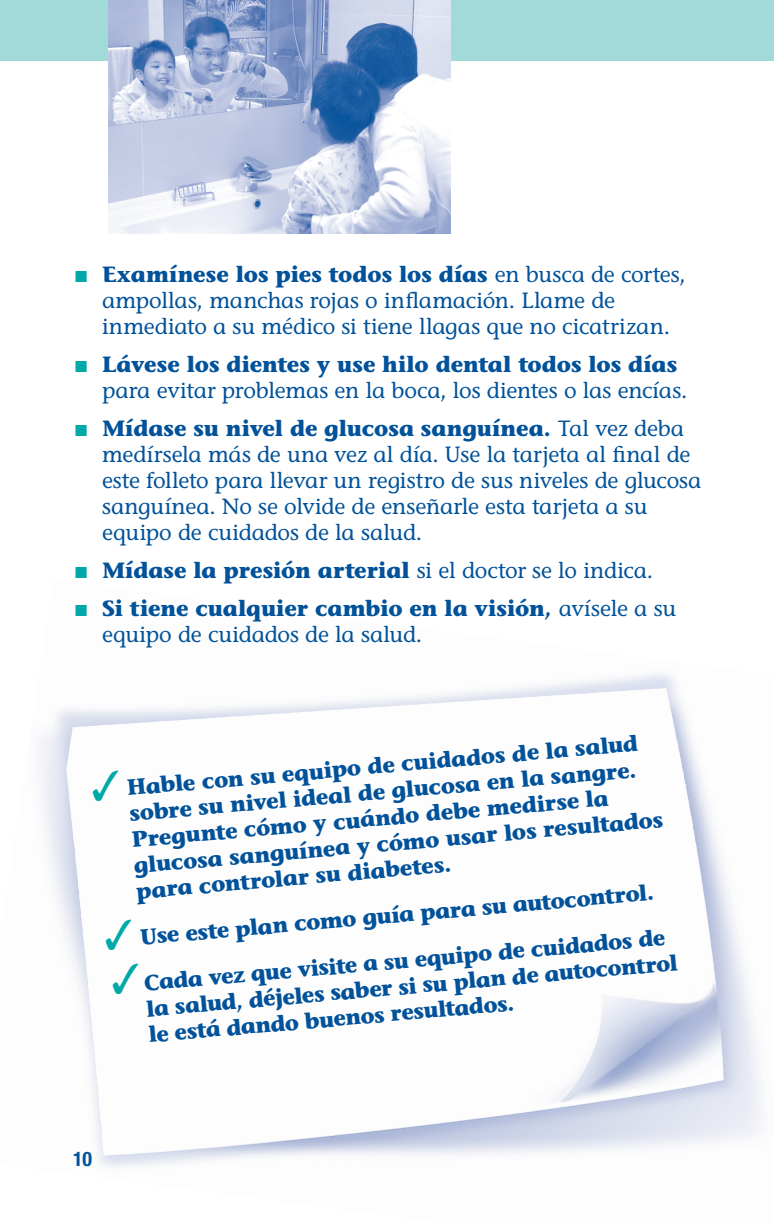
<style>
.page{position:relative;width:774px;height:1224px;background:#fff}
.page>*{position:absolute;margin:0;border:0;box-sizing:border-box;transform-origin:0 0}
.Text{font:500 22px/26px "Stone Informal Std";letter-spacing:-.005em;color:#01529a}
.Text-2{font:700 22px/26px "Stone Informal Std";color:#01529a}
.Text-3{font:700 condensed 20px "Helvetica Neue LT Std";color:#01529a}
.s1{color:#00a9a7}
.s2{font-weight:700}
.s3{font-weight:500}
</style>
<div class="page">
<div style="left:0;top:0;width:774px;height:60px;background:#a2dada"></div>
<img style="left:39px;top:673px;width:723px;height:495px">
<img style="left:66px;top:688px;width:592px;height:324px">
<img style="left:108px;top:0;width:342px;height:234px">
<p class="Text" style="left:102px;top:262px;width:585px;text-indent:-27px"><span class="s1">■</span> <span class="s2">Examínese los pies todos los días</span> en busca de cortes, ampollas, manchas rojas o inflamación. Llame de inmediato a su médico si tiene llagas que no cicatrizan.</p>
<p class="Text" style="left:102px;top:352px;width:587px;text-indent:-27px"><span class="s1">■</span> <span class="s2">Lávese los dientes y use hilo dental todos los días </span>para evitar problemas en la boca, los dientes o las encías.</p>
<p class="Text" style="left:102px;top:416px;width:601px;text-indent:-27px"><span class="s1">■</span> <span class="s2">Mídase su nivel de glucosa sanguínea.</span> Tal vez deba medírsela más de una vez al día. Use la tarjeta al final de este folleto para llevar un registro de sus niveles de glucosa sanguínea. No se olvide de enseñarle esta tarjeta a su equipo de cuidados de la salud.</p>
<p class="Text-2" style="left:75px;top:557px;width:580px"><span class="s1">■</span> Mídase la presión arterial <span class="s3">si el doctor se lo indica.</span></p>
<p class="Text" style="left:102px;top:596px;width:576px;text-indent:-27px"><span class="s1">■</span> <span class="s2">Si tiene cualquier cambio en la visión,</span> avísele a su equipo de cuidados de la salud.</p>
<p class="Text-2" style="left:126px;top:775px;width:533px;text-indent:-36px;rotate:-5deg"><span class="s1">✓</span> Hable con su equipo de cuidados de la salud sobre su nivel ideal de glucosa en la sangre.<br>Pregunte cómo y cuándo debe medirse la glucosa sanguínea y cómo usar los resultados para controlar su diabetes.</p>
<p class="Text-2" style="left:103px;top:927px;width:553px;rotate:-5deg"><span class="s1">✓</span> Use este plan como guía para su autocontrol.</p>
<p class="Text-2" style="left:143px;top:970px;width:535px;text-indent:-33px;rotate:-5deg"><span class="s1">✓</span>Cada vez que visite a su equipo de cuidados de la salud, déjeles saber si su plan de autocontrol le está dando buenos resultados.</p>
<p class="Text-3" style="left:73px;top:1147px;width:21px">10</p>
</div>
